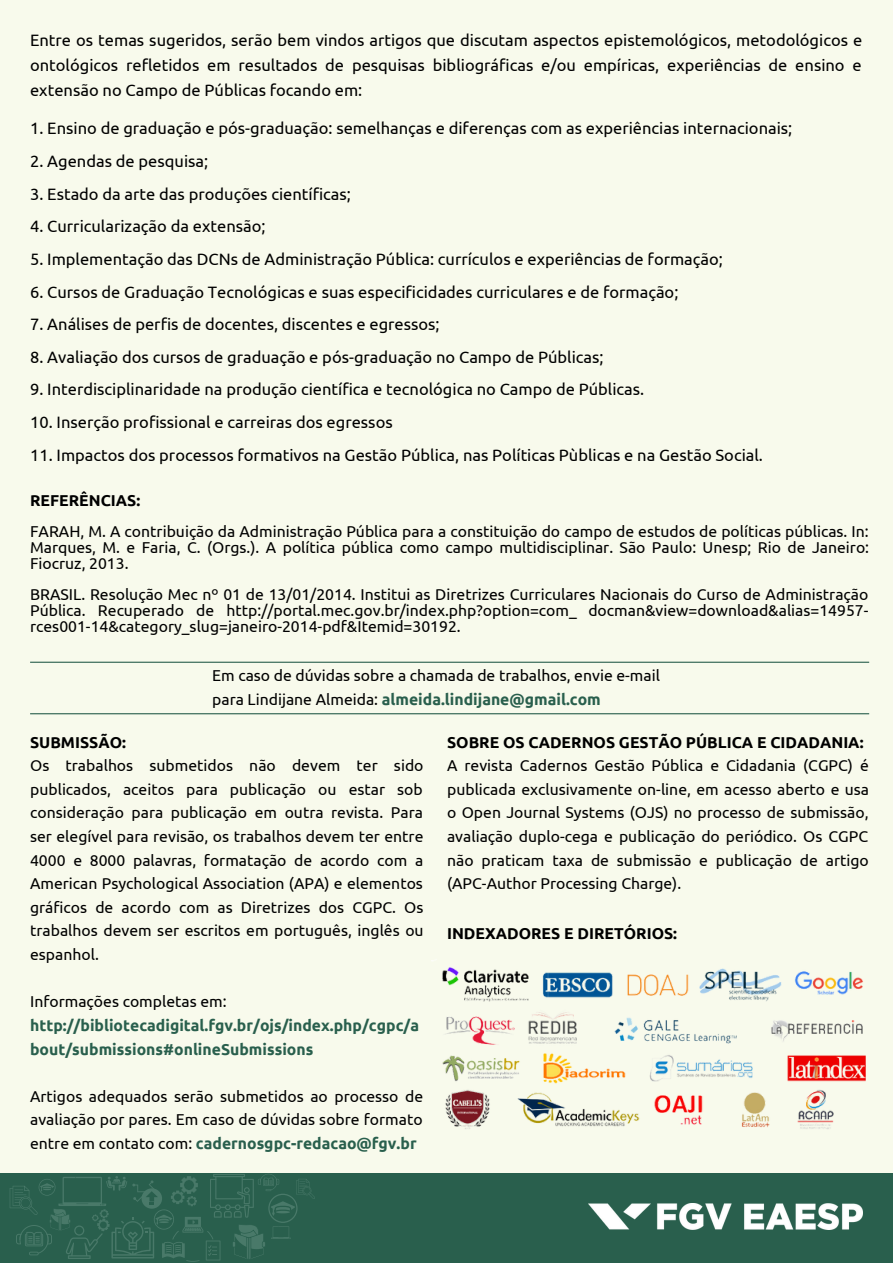
<style>
.page{position:relative;width:893px;height:1264px;background:#fff}
.page>*{position:absolute;margin:0;border:0;box-sizing:border-box;transform-origin:0 0}
.t1{font:16.5px/24.8px "Ubuntu";color:#000;text-align:justify}
.t2{font:15.75px/23.5px "Ubuntu";color:#000;text-align:justify}
.t3{font:700 15.75px/23.5px "Ubuntu";color:#295f4d}
.t4{font:700 15.75px "Ubuntu";color:#000}
.s1{font-weight:700;color:#295f4d}
</style>
<div class="page">
<div style="left:0;top:0;width:892px;height:1262px;background:#f8faec"></div>
<div style="left:0;top:1173px;width:892px;height:89px;background:#295f4d"></div>
<svg style="left:10px;top:1174px;width:305px;height:87px"></svg>
<hr style="left:30px;top:661px;width:839px;height:1px;background:#295f4d">
<hr style="left:30px;top:713px;width:839px;height:1px;background:#295f4d">
<img style="left:431px;top:960px;width:435px;height:169px">
<img style="left:588px;top:1203px;width:274px;height:26px">
<p class="t1" style="left:30px;top:28px;width:833px">Entre os temas sugeridos, serão bem vindos artigos que discutam aspectos epistemológicos, metodológicos e ontológicos refletidos em resultados de pesquisas bibliográficas e/ou empíricas, experiências de ensino e extensão no Campo de Públicas focando em:</p>
<p class="t1" style="left:30px;top:116px;width:763px">1. Ensino de graduação e pós-graduação: semelhanças e diferenças com as experiências internacionais;</p>
<p class="t1" style="left:30px;top:148px;width:180px">2. Agendas de pesquisa;</p>
<p class="t1" style="left:30px;top:181px;width:322px">3. Estado da arte das produções científicas;</p>
<p class="t1" style="left:30px;top:214px;width:237px">4. Curricularização da extensão;</p>
<p class="t1" style="left:30px;top:246px;width:694px">5. Implementação das DCNs de Administração Pública: currículos e experiências de formação;</p>
<p class="t1" style="left:30px;top:279px;width:649px">6. Cursos de Graduação Tecnológicas e suas especificidades curriculares e de formação;</p>
<p class="t1" style="left:30px;top:311px;width:411px">7. Análises de perfis de docentes, discentes e egressos;</p>
<p class="t1" style="left:30px;top:344px;width:575px">8. Avaliação dos cursos de graduação e pós-graduação no Campo de Públicas;</p>
<p class="t1" style="left:30px;top:377px;width:615px">9. Interdisciplinaridade na produção científica e tecnológica no Campo de Públicas.</p>
<p class="t1" style="left:30px;top:409px;width:364px">10. Inserção profissional e carreiras dos egressos</p>
<p class="t1" style="left:30px;top:442px;width:734px">11. Impactos dos processos formativos na Gestão Pública, nas Políticas Pùblicas e na Gestão Social.</p>
<p class="t4" style="left:30px;top:491px;width:112px">REFERÊNCIAS:</p>
<p class="t2" style="left:30px;top:523px;width:840px;line-height:15.8px">FARAH, M. A contribuição da Administração Pública para a constituição do campo de estudos de políticas públicas. In:<br>Marques, M. e Faria, C. (Orgs.). A política pública como campo multidisciplinar. São Paulo: Unesp; Rio de Janeiro:<br>Fiocruz, 2013.</p>
<p class="t2" style="left:30px;top:586px;width:839px;line-height:15.8px">BRASIL. Resolução Mec nº 01 de 13/01/2014. Institui as Diretrizes Curriculares Nacionais do Curso de Administração Pública. Recuperado de http://portal.mec.gov.br/index.php?option=com_ docman&amp;view=download&amp;alias=14957- rces001-14&amp;category_slug=janeiro-2014-pdf&amp;Itemid=30192.</p>
<p class="t2" style="left:212px;top:663px;width:449px">Em caso de dúvidas sobre a chamada de trabalhos, envie e-mail para Lindijane Almeida: <span class="s1">almeida.lindijane@gmail.com</span></p>
<p class="t4" style="left:30px;top:733px;width:97px">SUBMISSÃO:</p>
<p class="t2" style="left:30px;top:753px;width:395px">Os trabalhos submetidos não devem ter sido publicados, aceitos para publicação ou estar sob consideração para publicação em outra revista. Para ser elegível para revisão, os trabalhos devem ter entre 4000 e 8000 palavras, formatação de acordo com a American Psychological Association (APA) e elementos gráficos de acordo com as Diretrizes dos CGPC. Os trabalhos devem ser escritos em português, inglês ou espanhol.</p>
<p class="t2" style="left:30px;top:989px;width:198px">Informações completas em:</p>
<p class="t3" style="left:30px;top:1013px;width:390px">http://bibliotecadigital.fgv.br/ojs/index.php/cgpc/a bout/submissions#onlineSubmissions</p>
<p class="t2" style="left:30px;top:1084px;width:394px">Artigos adequados serão submetidos ao processo de avaliação por pares. Em caso de dúvidas sobre formato entre em contato com: <span class="s1">cadernosgpc-redacao@fgv.br</span></p>
<p class="t4" style="left:447px;top:733px;width:418px">SOBRE OS CADERNOS GESTÃO PÚBLICA E CIDADANIA:</p>
<p class="t2" style="left:447px;top:753px;width:423px">A revista Cadernos Gestão Pública e Cidadania (CGPC) é publicada exclusivamente on-line, em acesso aberto e usa o Open Journal Systems (OJS) no processo de submissão, avaliação duplo-cega e publicação do periódico. Os CGPC não praticam taxa de submissão e publicação de artigo (APC-Author Processing Charge).</p>
<p class="t4" style="left:447px;top:924px;width:231px">INDEXADORES E DIRETÓRIOS:</p>
</div>
